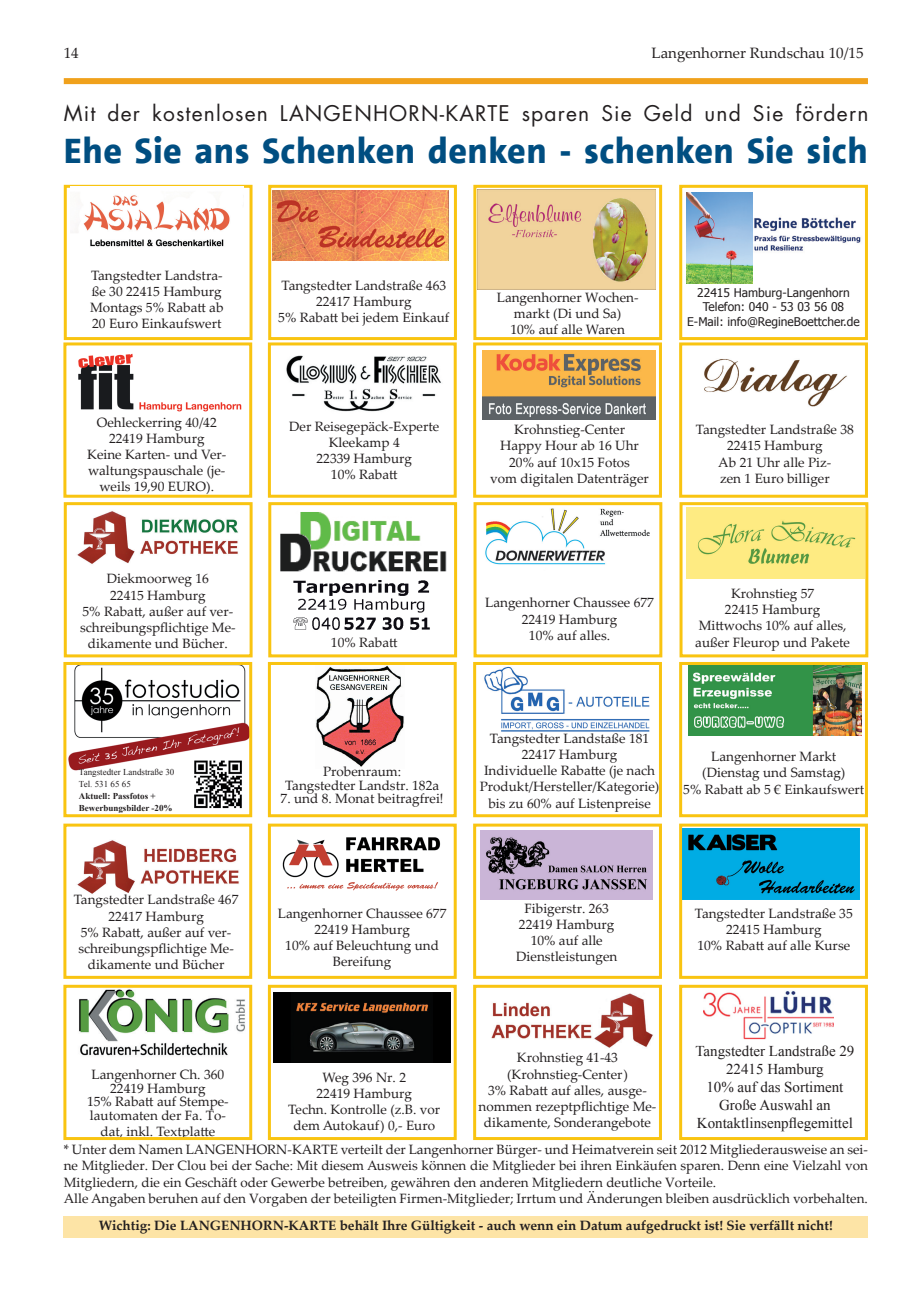
<style>
.page{position:relative;width:919px;height:1289px;background:#fff}
.page>*{position:absolute;margin:0;border:0;box-sizing:border-box;transform-origin:0 0}
.t1{font:800 36px "SPD The Sans";letter-spacing:.01em;color:#004e81}
.t2{font:21px "Futura";letter-spacing:.055em;color:#231f20}
.t3{font:15px/18px "Times New Roman";color:#231f20;text-align:center}
.t4{font:15px "Palatino Linotype";color:#231f20}
.t5{font:13.5px/16.2px "Palatino Linotype";color:#231f20;text-align:center}
.t6{font:700 13.5px "Palatino Linotype";color:#231f20}
.t7{font:12px/14.4px "Tahoma";color:#231f20;text-align:center}
.t8{font:700 9px/12px "Times New Roman";color:#231f20}
.t9{font:9px/12px "Times New Roman";color:#231f20}
</style>
<div class="page">
<div style="left:64px;top:78px;width:803px;height:6px;background:#f0a11c"></div>
<div style="left:64px;top:1216px;width:803px;height:21px;background:#fde4a6"></div>
<img style="left:63px;top:662px;width:190px;height:202px">
<img style="left:491px;top:993px;width:162px;height:55px">
<img style="left:280px;top:512px;width:167px;height:118px">
<img style="left:286px;top:355px;width:155px;height:57px">
<img style="left:72px;top:831px;width:174px;height:63px">
<img style="left:484px;top:666px;width:166px;height:66px">
<img style="left:78px;top:353px;width:164px;height:59px">
<img style="left:482px;top:350px;width:173px;height:69px">
<img style="left:704px;top:359px;width:143px;height:48px">
<img style="left:77px;top:511px;width:161px;height:53px">
<img style="left:485px;top:508px;width:165px;height:57px">
<img style="left:688px;top:666px;width:173px;height:70px">
<img style="left:282px;top:837px;width:159px;height:54px">
<img style="left:480px;top:830px;width:172px;height:69px">
<div style="left:64px;top:185px;width:188px;height:155px;border:3px solid #f9c411"></div>
<div style="left:268px;top:185px;width:189px;height:155px;border:3px solid #f9c411"></div>
<div style="left:473px;top:185px;width:189px;height:155px;border:3px solid #f9c411"></div>
<div style="left:679px;top:185px;width:188px;height:155px;border:3px solid #f9c411"></div>
<div style="left:63px;top:342px;width:189px;height:155px;border:3px solid #f9c411"></div>
<div style="left:268px;top:342px;width:188px;height:155px;border:3px solid #f9c411"></div>
<div style="left:473px;top:342px;width:189px;height:155px;border:3px solid #f9c411"></div>
<div style="left:679px;top:342px;width:188px;height:155px;border:3px solid #f9c411"></div>
<div style="left:64px;top:502px;width:188px;height:155px;border:3px solid #f9c411"></div>
<div style="left:268px;top:502px;width:189px;height:155px;border:3px solid #f9c411"></div>
<div style="left:473px;top:502px;width:189px;height:155px;border:3px solid #f9c411"></div>
<div style="left:679px;top:502px;width:189px;height:155px;border:3px solid #f9c411"></div>
<div style="left:63px;top:662px;width:189px;height:155px;border:3px solid #f9c411"></div>
<div style="left:268px;top:662px;width:188px;height:155px;border:3px solid #f9c411"></div>
<div style="left:473px;top:662px;width:189px;height:155px;border:3px solid #f9c411"></div>
<div style="left:679px;top:662px;width:188px;height:155px;border:3px solid #f9c411"></div>
<div style="left:63px;top:823px;width:189px;height:155px;border:3px solid #f9c411"></div>
<div style="left:268px;top:823px;width:188px;height:155px;border:3px solid #f9c411"></div>
<div style="left:473px;top:823px;width:189px;height:155px;border:3px solid #f9c411"></div>
<div style="left:679px;top:823px;width:188px;height:155px;border:3px solid #f9c411"></div>
<img style="left:682px;top:828px;width:177px;height:71px">
<img style="left:274px;top:992px;width:176px;height:70px">
<img style="left:79px;top:989px;width:166px;height:67px">
<div style="left:63px;top:984px;width:189px;height:155px;border:3px solid #f9c411"></div>
<div style="left:268px;top:984px;width:188px;height:155px;border:3px solid #f9c411"></div>
<div style="left:473px;top:984px;width:189px;height:155px;border:3px solid #f9c411"></div>
<div style="left:679px;top:984px;width:188px;height:155px;border:3px solid #f9c411"></div>
<img style="left:70px;top:186px;width:174px;height:61px">
<img style="left:686px;top:507px;width:178px;height:71px">
<img style="left:272px;top:190px;width:176px;height:71px">
<img style="left:703px;top:991px;width:130px;height:49px">
<img style="left:315px;top:665px;width:89px;height:102px">
<img style="left:752px;top:213px;width:109px;height:45px">
<img style="left:686px;top:192px;width:66px;height:91px">
<img style="left:477px;top:190px;width:178px;height:99px">
<p class="t4" style="left:64px;top:42px;width:16px">14</p>
<p class="t4" style="left:651px;top:42px;width:213px">Langenhorner Rundschau 10/15</p>
<h2 class="t2" style="left:64px;top:100px;width:806px">Mit der kostenlosen LANGENHORN-KARTE sparen Sie Geld und Sie fördern</h2>
<h1 class="t1" style="left:64px;top:127px;width:805px">Ehe Sie ans Schenken denken - schenken Sie sich</h1>
<p class="t5" style="left:90px;top:266px;width:135px;text-align:left">Tangstedter Landstra&shy;ße 30 22415 Hamburg<br>Montags 5% Rabatt ab<br>20 Euro Einkaufswert</p>
<p class="t5" style="left:278px;top:276px;width:173px">Tangstedter Landstraße 463<br>22417 Hamburg<br>5% Rabatt bei jedem Einkauf</p>
<p class="t5" style="left:496px;top:289px;width:143px">Langenhorner Wochen&shy;markt (Di und Sa)<br>10% auf alle Waren</p>
<p class="t7" style="left:687px;top:285px;width:174px">22415 Hamburg-Langenhorn<br>Telefon: 040 - 53 03 56 08<br>E-Mail: info@RegineBoettcher.de</p>
<p class="t5" style="left:87px;top:413px;width:141px">Oehleckerring 40/42<br>22419 Hamburg<br>Keine Karten- und Ver&shy;waltungspauschale (je&shy;weils 19,90 EURO).</p>
<p class="t5" style="left:490px;top:421px;width:160px">Krohnstieg-Center<br>Happy Hour ab 16 Uhr<br>20% auf 10x15 Fotos<br>vom digitalen Datenträger</p>
<p class="t5" style="left:695px;top:421px;width:159px">Tangstedter Landstraße 38<br>22415 Hamburg<br>Ab 21 Uhr alle Piz-<br>zen 1 Euro billiger</p>
<p class="t5" style="left:289px;top:417px;width:152px">Der Reisegepäck-Experte<br>Kleekamp 4<br>22339 Hamburg<br>10% Rabatt</p>
<p class="t5" style="left:80px;top:570px;width:157px">Diekmoorweg 16<br>22415 Hamburg<br>5% Rabatt, außer auf ver&shy;schreibungspflichtige Me&shy;dikamente und Bücher.</p>
<p class="t9" style="left:79px;top:765px;width:97px">Tangstedter Landstraße 30<br>Tel. 531 65 65</p>
<p class="t8" style="left:79px;top:789px;width:95px">Aktuell: Passfotos +<br>Bewerbungsbilder -20%</p>
<p class="t5" style="left:74px;top:891px;width:166px">Tangstedter Landstraße 467<br>22417 Hamburg<br>5% Rabatt, außer auf ver&shy;schreibungspflichtige Me&shy;dikamente und Bücher</p>
<p class="t5" style="left:331px;top:633px;width:68px">10% Rabatt</p>
<p class="t5" style="left:285px;top:764px;width:156px;line-height:13.5px">Probenraum:<br>Tangstedter Landstr. 182a</p>
<p class="t5" style="left:280px;top:789px;width:164px">7. und 8. Monat beitragfrei!</p>
<p class="t5" style="left:485px;top:594px;width:170px">Langenhorner Chaussee 677<br>22419 Hamburg<br>10% auf alles.</p>
<p class="t5" style="left:695px;top:585px;width:156px">Krohnstieg 57<br>22415 Hamburg<br>Mittwochs 10% auf alles, außer Fleurop und Pakete</p>
<p class="t5" style="left:479px;top:729px;width:181px">Tangstedter Landstaße 181<br>22417 Hamburg<br>Individuelle Rabatte (je nach<br>Produkt/Hersteller/Kategorie) bis zu 60% auf Listenpreise</p>
<p class="t5" style="left:683px;top:748px;width:182px">Langenhorner Markt (Dienstag und Samstag)<br>5% Rabatt ab 5 € Einkaufswert</p>
<p class="t5" style="left:278px;top:904px;width:170px">Langenhorner Chaussee 677<br>22419 Hamburg<br>10% auf Beleuchtung und<br>Bereifung</p>
<p class="t5" style="left:516px;top:899px;width:103px">Fibigerstr. 263<br>22419 Hamburg<br>10% auf alle<br>Dienstleistungen</p>
<p class="t5" style="left:694px;top:904px;width:159px">Tangstedter Landstraße 35<br>22415 Hamburg<br>10% Rabatt auf alle Kurse</p>
<p class="t3" style="left:695px;top:1041px;width:160px">Tangstedter Landstraße 29<br>22415 Hamburg<br>10% auf das Sortiment<br>Große Auswahl an<br>Kontaktlinsenpflegemittel</p>
<p class="t5" style="left:478px;top:1049px;width:179px">Krohnstieg 41-43 (Krohnstieg-Center)<br>3% Rabatt auf alles, ausge&shy;nommen rezeptpflichtige Me&shy;dikamente, Sonderangebote</p>
<p class="t5" style="left:87px;top:1067px;width:143px;line-height:13.5px">Langenhorner Ch. 360<br>22419 Hamburg<br>15% Rabatt auf Stempe&shy;lautomaten der Fa. To-</p>
<p class="t5" style="left:100px;top:1122px;width:116px">dat, inkl. Textplatte</p>
<p class="t5" style="left:288px;top:1068px;width:154px">Weg 396 Nr. 2<br>22419 Hamburg<br>Techn. Kontrolle (z.B. vor dem Autokauf) 0,- Euro</p>
<p class="t5" style="left:64px;top:1140px;width:805px;text-align:left">* Unter dem Namen LANGENHORN-KARTE verteilt der Langenhorner Bürger- und Heimatverein seit 2012 Mitgliederausweise an sei&shy;ne Mitglieder. Der Clou bei der Sache: Mit diesem Ausweis können die Mitglieder bei ihren Einkäufen sparen. Denn eine Vielzahl von Mitgliedern, die ein Geschäft oder Gewerbe betreiben, gewähren den anderen Mitgliedern deutliche Vorteile.<br>Alle Angaben beruhen auf den Vorgaben der beteiligten Firmen-Mitglieder; Irrtum und Änderungen bleiben ausdrücklich vorbehalten.</p>
<p class="t6" style="left:99px;top:1215px;width:735px">Wichtig: Die LANGENHORN-KARTE behält Ihre Gültigkeit - auch wenn ein Datum aufgedruckt ist! Sie verfällt nicht!</p>
</div>
